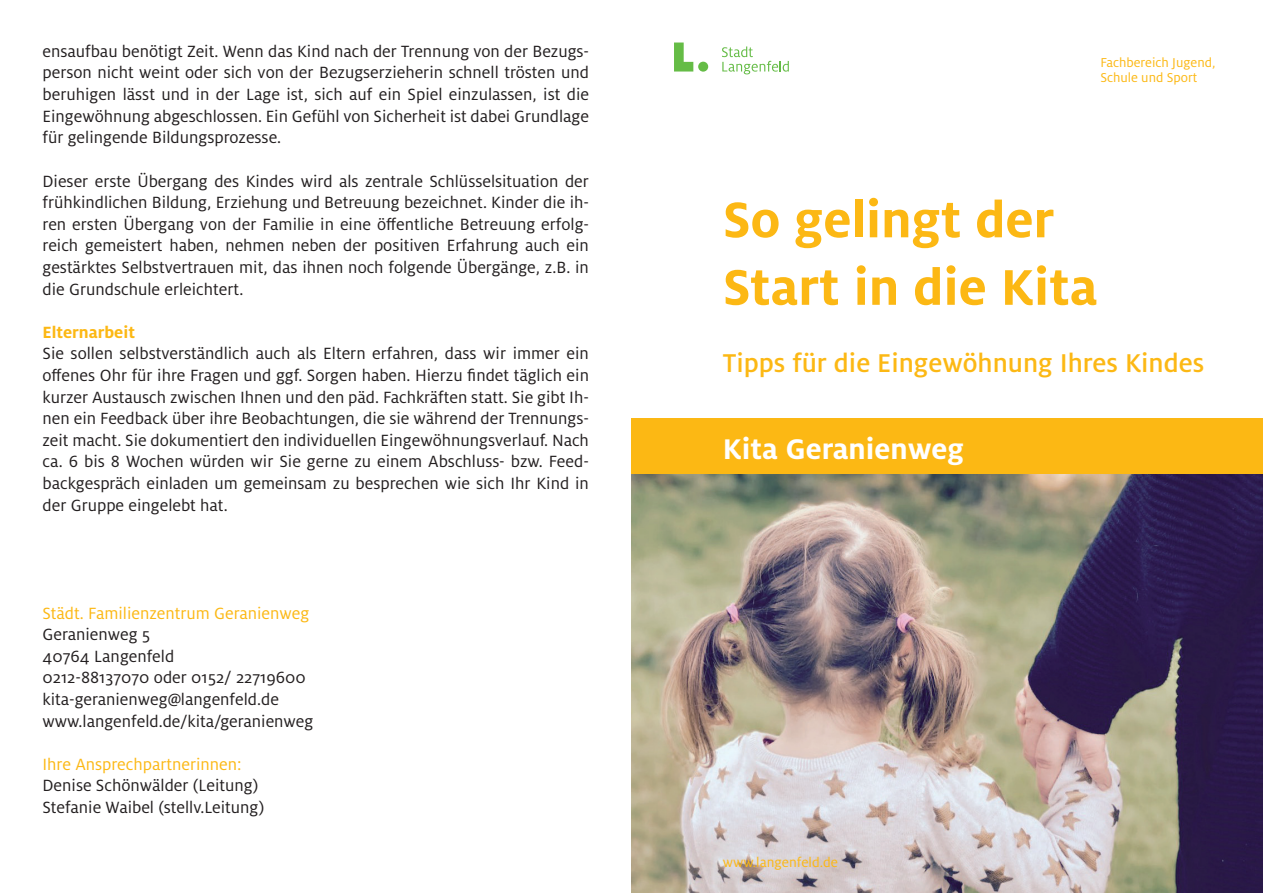
<style>
.page{position:relative;width:1263px;height:893px;background:#fff}
.page>*{position:absolute;margin:0;border:0;box-sizing:border-box;transform-origin:0 0}
.t1{font:700 55.5px/67.5px "Milo OT";color:#fcb814}
.t2{font:700 31.5px "Milo OT";color:#fff}
.t3{font:500 28.5px "Milo OT";color:#fcb814}
.t4{font:18px/21.6px "Milo OT";color:#231f20;text-align:justify}
.t5{font:18px "Milo OT";color:#fcb814}
.t6{font:700 18px "Milo OT";color:#fcb814}
.t7{font:15px "Milo OT";color:#fcb814}
.t8{font:14.25px/15px "Milo OT";color:#fcb814}
</style>
<div class="page">
<img style="left:631px;top:474px;width:632px;height:419px">
<svg style="left:722px;top:46px;width:67px;height:28px"></svg>
<div style="left:698px;top:62px;width:10px;height:10px;background:#65bc46;border-radius:50%"></div>
<svg style="left:674px;top:43px;width:19px;height:29px"></svg>
<div style="left:631px;top:418px;width:632px;height:56px;background:#fcb814"></div>
<p class="t4" style="left:43px;top:40px;width:548px">ensaufbau benötigt Zeit. Wenn das Kind nach der Trennung von der Bezugs&shy;person nicht weint oder sich von der Bezugserzieherin schnell trösten und beruhigen lässt und in der Lage ist, sich auf ein Spiel einzulassen, ist die Eingewöhnung abgeschlossen. Ein Gefühl von Sicherheit ist dabei Grundlage für gelingende Bildungsprozesse.</p>
<p class="t4" style="left:43px;top:170px;width:548px">Dieser erste Übergang des Kindes wird als zentrale Schlüsselsituation der frühkindlichen Bildung, Erziehung und Betreuung bezeichnet. Kinder die ih&shy;ren ersten Übergang von der Familie in eine öffentliche Betreuung erfolg&shy;reich gemeistert haben, nehmen neben der positiven Erfahrung auch ein gestärktes Selbstvertrauen mit, das ihnen noch folgende Übergänge, z.B. in die Grundschule erleichtert.</p>
<p class="t6" style="left:43px;top:321px;width:94px">Elternarbeit</p>
<p class="t4" style="left:43px;top:343px;width:548px">Sie sollen selbstverständlich auch als Eltern erfahren, dass wir immer ein offenes Ohr für ihre Fragen und ggf. Sorgen haben. Hierzu findet täglich ein kurzer Austausch zwischen Ihnen und den päd. Fachkräften statt. Sie gibt Ih&shy;nen ein Feedback über ihre Beobachtungen, die sie während der Trennungs&shy;zeit macht. Sie dokumentiert den individuellen Eingewöhnungsverlauf. Nach ca. 6 bis 8 Wochen würden wir Sie gerne zu einem Abschluss- bzw. Feed&shy;backgespräch einladen um gemeinsam zu besprechen wie sich Ihr Kind in der Gruppe eingelebt hat.</p>
<p class="t5" style="left:43px;top:602px;width:268px">Städt. Familienzentrum Geranienweg</p>
<p class="t4" style="left:43px;top:623px;width:272px;text-align:left">Geranienweg 5<br>40764 Langenfeld<br>0212-88137070 oder 0152/ 22719600 kita-geranienweg@langenfeld.de www.langenfeld.de/kita/geranienweg</p>
<p class="t5" style="left:43px;top:753px;width:201px">Ihre Ansprechpartnerinnen:</p>
<p class="t4" style="left:43px;top:775px;width:223px">Denise Schönwälder (Leitung)<br>Stefanie Waibel (stellv.Leitung)</p>
<p class="t8" style="left:1100px;top:55px;width:117px">Fachbereich Jugend,<br>Schule und Sport</p>
<h1 class="t1" style="left:723px;top:185px;width:376px">So gelingt der<br>Start in die Kita</h1>
<h3 class="t3" style="left:723px;top:347px;width:483px">Tipps für die Eingewöhnung Ihres Kindes</h3>
<h2 class="t2" style="left:723px;top:431px;width:243px">Kita Geranienweg</h2>
<p class="t7" style="left:723px;top:854px;width:116px">www.langenfeld.de</p>
</div>
